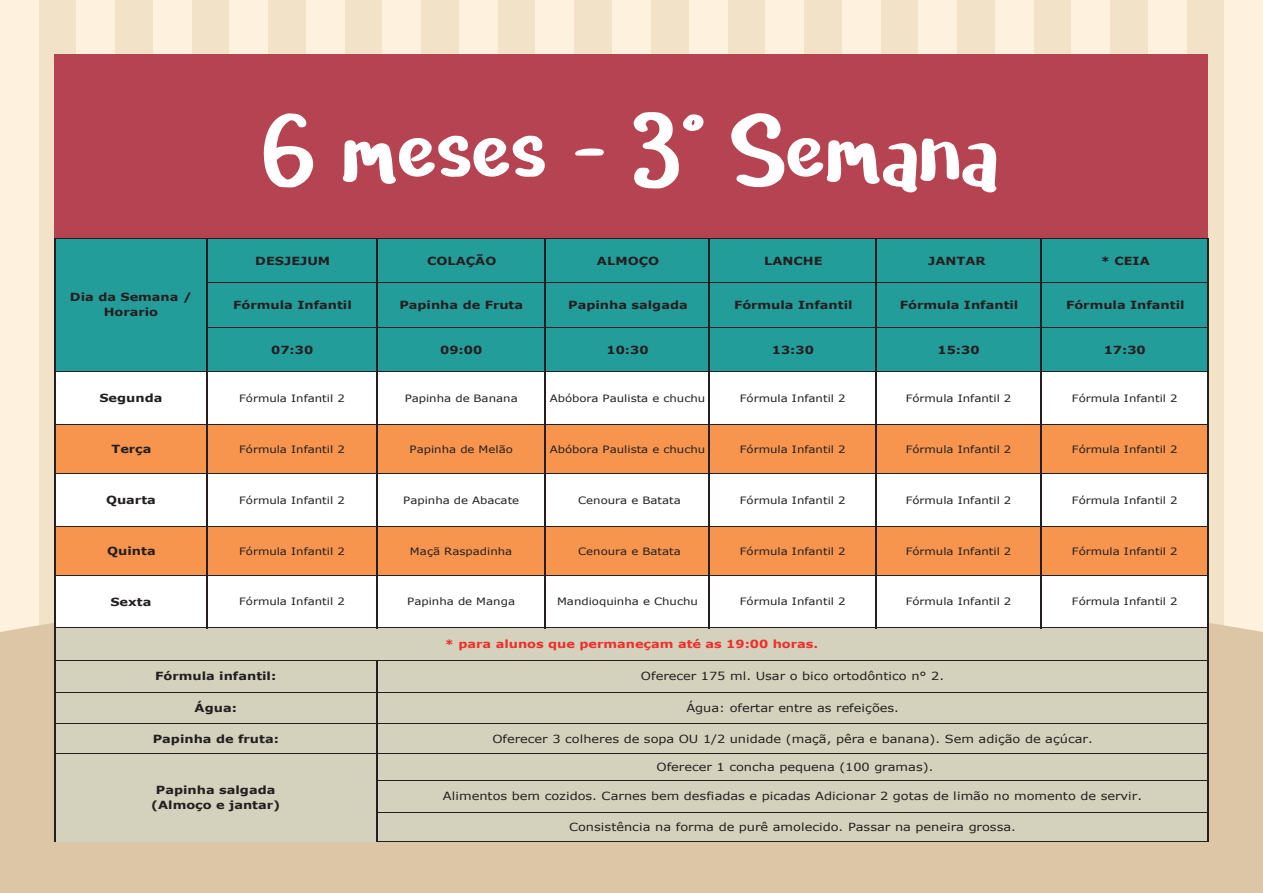
<style>
.page{position:relative;width:1263px;height:893px;background:#f1e2c8}
.page>*{position:absolute;margin:0;border:0;box-sizing:border-box;transform-origin:0 0}
.t1{font:105.15px "Cavorting";color:#fff}
.t2{font:11.25px "Verdana";color:#231f20;scale:1.16 1}
.t3{font:700 11.25px/14.7px "Verdana";color:#231f20;text-align:center;scale:1.16 1}
.t4{font:700 11.25px "Verdana";color:#ee2f2c;scale:1.16 1}
.t5{font:10.05px "Verdana";color:#231f20;scale:1.16 1}
</style>
<div class="page">
<div style="left:0;top:0;width:38px;height:893px;background:#fef2df"></div>
<div style="left:77px;top:0;width:38px;height:893px;background:#fef2df"></div>
<div style="left:153px;top:0;width:38px;height:893px;background:#fef2df"></div>
<div style="left:230px;top:0;width:38px;height:893px;background:#fef2df"></div>
<div style="left:306px;top:0;width:38px;height:893px;background:#fef2df"></div>
<div style="left:383px;top:0;width:38px;height:893px;background:#fef2df"></div>
<div style="left:459px;top:0;width:38px;height:893px;background:#fef2df"></div>
<div style="left:536px;top:0;width:38px;height:893px;background:#fef2df"></div>
<div style="left:612px;top:0;width:39px;height:893px;background:#fef2df"></div>
<div style="left:689px;top:0;width:38px;height:893px;background:#fef2df"></div>
<div style="left:765px;top:0;width:39px;height:893px;background:#fef2df"></div>
<div style="left:842px;top:0;width:38px;height:893px;background:#fef2df"></div>
<div style="left:918px;top:0;width:39px;height:893px;background:#fef2df"></div>
<div style="left:995px;top:0;width:38px;height:893px;background:#fef2df"></div>
<div style="left:1071px;top:0;width:39px;height:893px;background:#fef2df"></div>
<div style="left:1148px;top:0;width:38px;height:893px;background:#fef2df"></div>
<div style="left:1225px;top:0;width:38px;height:893px;background:#fef2df"></div>
<div style="left:0;top:571px;width:1263px;height:322px;background:#dcc6a5"></div>
<div style="left:55px;top:238px;width:1153px;height:601px;background:#fff"></div>
<div style="left:55px;top:54px;width:1153px;height:184px;background:#b54352"></div>
<div style="left:55px;top:239px;width:1153px;height:133px;background:#239d9a"></div>
<div style="left:55px;top:424px;width:1153px;height:49px;background:#f7954f"></div>
<div style="left:55px;top:526px;width:1153px;height:49px;background:#f7954f"></div>
<div style="left:55px;top:628px;width:1153px;height:214px;background:#d4d2bc"></div>
<hr style="left:376px;top:239px;width:1px;height:389px;background:#231f20">
<hr style="left:54px;top:238px;width:1px;height:604px;background:#231f20">
<hr style="left:207px;top:239px;width:1px;height:389px;background:#231f20">
<hr style="left:376px;top:660px;width:1px;height:182px;background:#231f20">
<hr style="left:545px;top:239px;width:1px;height:389px;background:#231f20">
<hr style="left:709px;top:239px;width:1px;height:389px;background:#231f20">
<hr style="left:875px;top:239px;width:2px;height:389px;background:#231f20">
<hr style="left:1040px;top:239px;width:1px;height:389px;background:#231f20">
<hr style="left:1208px;top:239px;width:1px;height:603px;background:#231f20">
<hr style="left:55px;top:238px;width:1154px;height:1px;background:#231f20">
<hr style="left:208px;top:282px;width:1001px;height:1px;background:#231f20">
<hr style="left:208px;top:327px;width:1001px;height:1px;background:#231f20">
<hr style="left:55px;top:371px;width:1154px;height:1px;background:#231f20">
<hr style="left:55px;top:424px;width:1154px;height:1px;background:#231f20">
<hr style="left:55px;top:473px;width:1154px;height:1px;background:#231f20">
<hr style="left:55px;top:526px;width:1154px;height:1px;background:#231f20">
<hr style="left:55px;top:575px;width:1154px;height:1px;background:#231f20">
<hr style="left:55px;top:627px;width:1154px;height:1px;background:#231f20">
<hr style="left:55px;top:660px;width:1154px;height:1px;background:#231f20">
<hr style="left:55px;top:692px;width:1154px;height:1px;background:#231f20">
<hr style="left:55px;top:723px;width:1154px;height:1px;background:#231f20">
<hr style="left:55px;top:753px;width:1154px;height:1px;background:#231f20">
<hr style="left:377px;top:780px;width:832px;height:1px;background:#231f20">
<hr style="left:377px;top:812px;width:832px;height:1px;background:#231f20">
<hr style="left:377px;top:841px;width:832px;height:1px;background:#231f20">
<p class="t3" style="left:70px;top:290px;width:107px">Dia da Semana /<br>Horario</p>
<h1 class="t1" style="left:263px;top:86px;width:737px">6 meses - 3º Semana</h1>
<p class="t3" style="left:255px;top:253px;width:66px">DESJEJUM</p>
<p class="t3" style="left:427px;top:253px;width:61px">COLAÇÃO</p>
<p class="t3" style="left:597px;top:253px;width:55px">ALMOÇO</p>
<p class="t3" style="left:764px;top:253px;width:52px">LANCHE</p>
<p class="t3" style="left:928px;top:253px;width:51px">JANTAR</p>
<p class="t3" style="left:1101px;top:253px;width:44px">* CEIA</p>
<p class="t3" style="left:233px;top:298px;width:104px">Fórmula Infantil</p>
<p class="t3" style="left:399px;top:298px;width:108px">Papinha de Fruta</p>
<p class="t3" style="left:568px;top:298px;width:105px">Papinha salgada</p>
<p class="t3" style="left:734px;top:298px;width:104px">Fórmula Infantil</p>
<p class="t3" style="left:900px;top:298px;width:104px">Fórmula Infantil</p>
<p class="t3" style="left:1066px;top:298px;width:104px">Fórmula Infantil</p>
<p class="t3" style="left:271px;top:342px;width:38px">07:30</p>
<p class="t3" style="left:440px;top:342px;width:38px">09:00</p>
<p class="t3" style="left:606px;top:342px;width:38px">10:30</p>
<p class="t3" style="left:772px;top:342px;width:38px">13:30</p>
<p class="t3" style="left:937px;top:342px;width:38px">15:30</p>
<p class="t3" style="left:1104px;top:342px;width:38px">17:30</p>
<p class="t3" style="left:99px;top:391px;width:56px">Segunda</p>
<p class="t5" style="left:239px;top:391px;width:93px">Fórmula Infantil 2</p>
<p class="t5" style="left:405px;top:391px;width:99px">Papinha de Banana</p>
<p class="t5" style="left:550px;top:391px;width:136px">Abóbora Paulista e chuchu</p>
<p class="t5" style="left:740px;top:391px;width:93px">Fórmula Infantil 2</p>
<p class="t5" style="left:906px;top:391px;width:93px">Fórmula Infantil 2</p>
<p class="t5" style="left:1072px;top:391px;width:93px">Fórmula Infantil 2</p>
<p class="t3" style="left:112px;top:441px;width:36px">Terça</p>
<p class="t5" style="left:239px;top:442px;width:93px">Fórmula Infantil 2</p>
<p class="t5" style="left:410px;top:442px;width:90px">Papinha de Melão</p>
<p class="t5" style="left:550px;top:442px;width:136px">Abóbora Paulista e chuchu</p>
<p class="t5" style="left:740px;top:442px;width:93px">Fórmula Infantil 2</p>
<p class="t5" style="left:906px;top:442px;width:93px">Fórmula Infantil 2</p>
<p class="t5" style="left:1072px;top:442px;width:93px">Fórmula Infantil 2</p>
<p class="t3" style="left:106px;top:492px;width:44px">Quarta</p>
<p class="t5" style="left:239px;top:493px;width:93px">Fórmula Infantil 2</p>
<p class="t5" style="left:403px;top:493px;width:102px">Papinha de Abacate</p>
<p class="t5" style="left:578px;top:493px;width:90px">Cenoura e Batata</p>
<p class="t5" style="left:740px;top:493px;width:93px">Fórmula Infantil 2</p>
<p class="t5" style="left:906px;top:493px;width:93px">Fórmula Infantil 2</p>
<p class="t5" style="left:1072px;top:493px;width:93px">Fórmula Infantil 2</p>
<p class="t3" style="left:107px;top:543px;width:43px">Quinta</p>
<p class="t5" style="left:239px;top:544px;width:93px">Fórmula Infantil 2</p>
<p class="t5" style="left:410px;top:544px;width:90px">Maçã Raspadinha</p>
<p class="t5" style="left:578px;top:544px;width:90px">Cenoura e Batata</p>
<p class="t5" style="left:740px;top:544px;width:93px">Fórmula Infantil 2</p>
<p class="t5" style="left:906px;top:544px;width:93px">Fórmula Infantil 2</p>
<p class="t5" style="left:1072px;top:544px;width:93px">Fórmula Infantil 2</p>
<p class="t3" style="left:110px;top:594px;width:37px">Sexta</p>
<p class="t5" style="left:239px;top:595px;width:93px">Fórmula Infantil 2</p>
<p class="t5" style="left:407px;top:595px;width:94px">Papinha de Manga</p>
<p class="t5" style="left:557px;top:595px;width:123px">Mandioquinha e Chuchu</p>
<p class="t5" style="left:740px;top:595px;width:93px">Fórmula Infantil 2</p>
<p class="t5" style="left:906px;top:595px;width:93px">Fórmula Infantil 2</p>
<p class="t5" style="left:1072px;top:595px;width:93px">Fórmula Infantil 2</p>
<p class="t4" style="left:445px;top:636px;width:323px">* para alunos que permaneçam até as 19:00 horas.</p>
<p class="t3" style="left:155px;top:668px;width:106px">Fórmula infantil:</p>
<p class="t2" style="left:641px;top:668px;width:263px">Oferecer 175 ml. Usar o bico ortodôntico n° 2.</p>
<p class="t3" style="left:195px;top:700px;width:38px">Água:</p>
<p class="t2" style="left:686px;top:700px;width:185px">Água: ofertar entre as refeições.</p>
<p class="t3" style="left:153px;top:731px;width:110px">Papinha de fruta:</p>
<p class="t2" style="left:492px;top:731px;width:519px">Oferecer 3 colheres de sopa OU 1/2 unidade (maçã, pêra e banana). Sem adição de açúcar.</p>
<p class="t2" style="left:657px;top:759px;width:240px">Oferecer 1 concha pequena (100 gramas).</p>
<p class="t3" style="left:151px;top:782px;width:113px">Papinha salgada (Almoço e jantar)</p>
<p class="t2" style="left:443px;top:788px;width:604px">Alimentos bem cozidos. Carnes bem desfiadas e picadas Adicionar 2 gotas de limão no momento de servir.</p>
<p class="t2" style="left:569px;top:819px;width:387px">Consistência na forma de purê amolecido. Passar na peneira grossa.</p>
</div>
